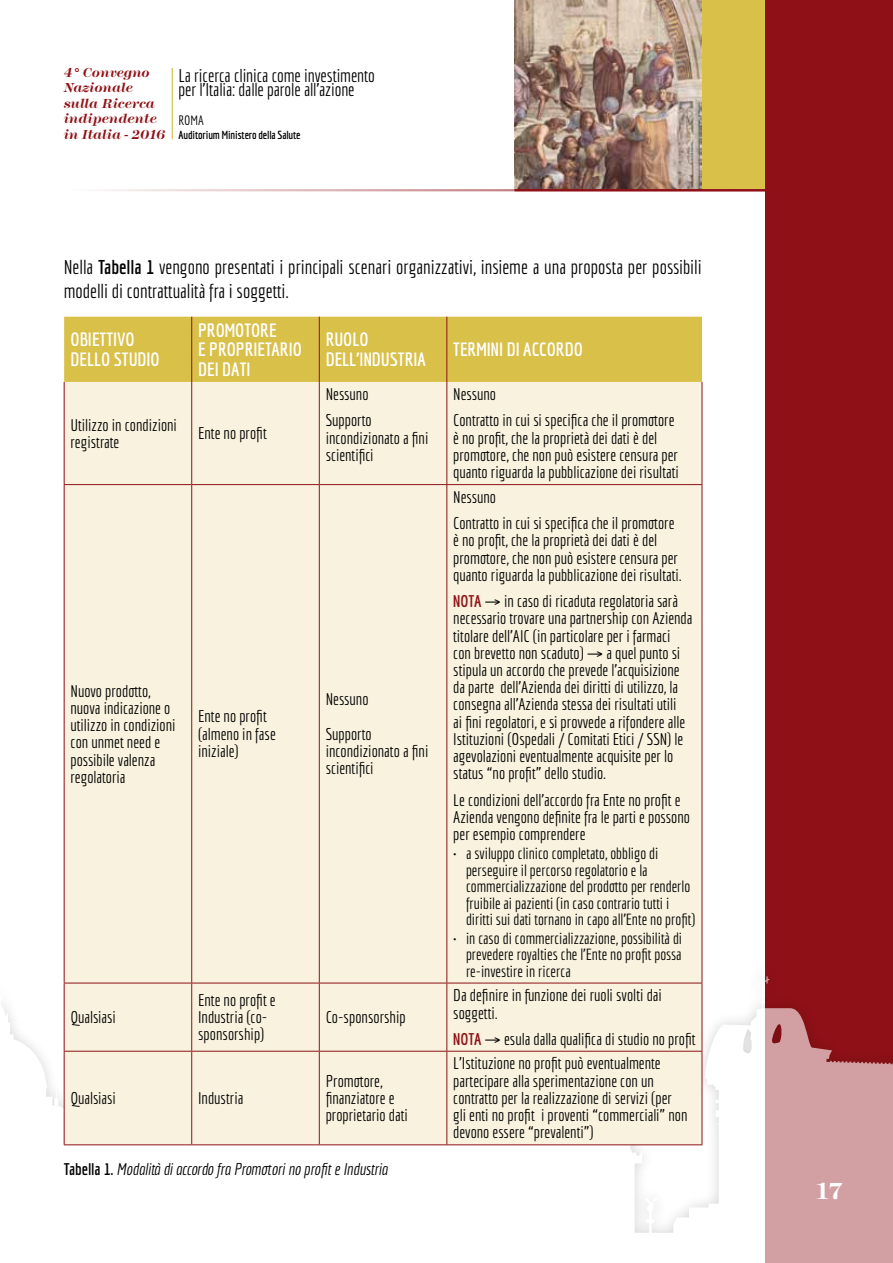
<style>
.page{position:relative;width:893px;height:1263px;background:#fff}
.page>*{position:absolute;margin:0;border:0;box-sizing:border-box;transform-origin:0 0}
.t1{font:700 24px "Modern Two Sixtn ITC";color:#fff}
.t2{font:19.5px/24.3px "Economica";color:#000}
.t3{font:700 18.75px/19.5px "Economica";color:#fff}
.t4{font:18px/14.4px "Economica";letter-spacing:-.005em;color:#000}
.t5{font:16.5px/17.2px "Economica";color:#000}
.t6{font:italic 16.5px "Economica";color:#000}
.t7{font:15.75px/16.5px "Economica";color:#000}
.t8{font:italic 700 13.5px/15.6px "Modern Two Sixtn ITC";color:#8f1117}
.t9{font:13.2px "Economica";color:#000}
.t10{font:700 11.4px "Economica";letter-spacing:-.01em;color:#000}
.s1{font-weight:700}
.s2{font-weight:700;font-style:normal}
.s3{font-weight:700;color:#8f1117}
</style>
<div class="page">
<div style="left:702px;top:0;width:63px;height:189px;background:#d9c049"></div>
<img style="left:514px;top:0;width:188px;height:189px">
<div style="left:765px;top:0;width:128px;height:1263px;background:#8f1117"></div>
<hr style="left:172px;top:68px;width:1px;height:71px;background:#d9c049">
<hr style="left:64px;top:189px;width:829px;height:2px;background:#8f1117">
<svg style="left:1px;top:722px;width:892px;height:541px"></svg>
<div style="left:64px;top:317px;width:638px;height:65px;background:#d9c049"></div>
<div style="left:65px;top:382px;width:637px;height:762px;background:#f8f2de"></div>
<hr style="left:191px;top:317px;width:1px;height:65px;background:#8f1117">
<hr style="left:319px;top:317px;width:1px;height:65px;background:#8f1117">
<hr style="left:446px;top:317px;width:1px;height:65px;background:#8f1117">
<hr style="left:64px;top:382px;width:1px;height:102px;background:#8f1117">
<hr style="left:191px;top:382px;width:1px;height:102px;background:#8f1117">
<hr style="left:319px;top:382px;width:1px;height:102px;background:#8f1117">
<hr style="left:446px;top:382px;width:1px;height:102px;background:#8f1117">
<hr style="left:702px;top:382px;width:1px;height:102px;background:#8f1117">
<hr style="left:64px;top:484px;width:128px;height:1px;background:#8f1117">
<hr style="left:64px;top:485px;width:1px;height:498px;background:#8f1117">
<hr style="left:192px;top:484px;width:127px;height:1px;background:#8f1117">
<hr style="left:191px;top:485px;width:1px;height:498px;background:#8f1117">
<hr style="left:319px;top:484px;width:128px;height:1px;background:#8f1117">
<hr style="left:319px;top:485px;width:1px;height:498px;background:#8f1117">
<hr style="left:447px;top:484px;width:255px;height:1px;background:#8f1117">
<hr style="left:446px;top:485px;width:1px;height:498px;background:#8f1117">
<hr style="left:702px;top:485px;width:1px;height:498px;background:#8f1117">
<hr style="left:64px;top:983px;width:128px;height:1px;background:#8f1117">
<hr style="left:64px;top:983px;width:1px;height:68px;background:#8f1117">
<hr style="left:192px;top:983px;width:127px;height:1px;background:#8f1117">
<hr style="left:191px;top:983px;width:1px;height:68px;background:#8f1117">
<hr style="left:319px;top:983px;width:128px;height:1px;background:#8f1117">
<hr style="left:319px;top:983px;width:1px;height:68px;background:#8f1117">
<hr style="left:447px;top:983px;width:255px;height:1px;background:#8f1117">
<hr style="left:446px;top:983px;width:1px;height:68px;background:#8f1117">
<hr style="left:702px;top:983px;width:1px;height:68px;background:#8f1117">
<hr style="left:64px;top:1051px;width:128px;height:1px;background:#8f1117">
<hr style="left:64px;top:1051px;width:1px;height:93px;background:#8f1117">
<hr style="left:192px;top:1051px;width:127px;height:1px;background:#8f1117">
<hr style="left:191px;top:1051px;width:1px;height:93px;background:#8f1117">
<hr style="left:319px;top:1051px;width:128px;height:1px;background:#8f1117">
<hr style="left:319px;top:1051px;width:1px;height:93px;background:#8f1117">
<hr style="left:447px;top:1051px;width:255px;height:1px;background:#8f1117">
<hr style="left:446px;top:1051px;width:1px;height:93px;background:#8f1117">
<hr style="left:702px;top:1051px;width:1px;height:93px;background:#8f1117">
<hr style="left:64px;top:1144px;width:128px;height:1px;background:#8f1117">
<hr style="left:192px;top:1144px;width:127px;height:1px;background:#8f1117">
<hr style="left:319px;top:1144px;width:128px;height:1px;background:#8f1117">
<hr style="left:447px;top:1144px;width:255px;height:1px;background:#8f1117">
<p class="t8" style="left:64px;top:65px;width:103px">4° Convegno<br>Nazionale sulla Ricerca indipendente in Italia - 2016</p>
<p class="t4" style="left:178px;top:68px;width:198px">La ricerca clinica come investimento per l’Italia: dalle parole all’azione</p>
<p class="t9" style="left:178px;top:113px;width:27px">ROMA</p>
<p class="t10" style="left:178px;top:128px;width:124px">Auditorium Ministero della Salute</p>
<p class="t2" style="left:64px;top:254px;width:639px">Nella <span class="s1">Tabella 1</span> vengono presentati i principali scenari organizzativi, insieme a una proposta per possibili modelli di contrattualità fra i soggetti.</p>
<p class="t3" style="left:71px;top:330px;width:91px">OBIETTIVO<br>DELLO STUDIO</p>
<p class="t3" style="left:198px;top:320px;width:105px">PROMOTORE<br>E PROPRIETARIO<br>DEI DATI</p>
<p class="t3" style="left:326px;top:330px;width:102px">RUOLO<br>DELL’INDUSTRIA</p>
<p class="t3" style="left:453px;top:339px;width:131px">TERMINI DI ACCORDO</p>
<p class="t5" style="left:71px;top:416px;width:108px">Utilizzo in condizioni registrate</p>
<p class="t5" style="left:198px;top:425px;width:70px">Ente no profit</p>
<p class="t5" style="left:326px;top:381px;width:48px;line-height:26.2px">Nessuno<br>Supporto</p>
<p class="t5" style="left:326px;top:429px;width:104px">incondizionato a fini scientifici</p>
<p class="t5" style="left:71px;top:682px;width:107px">Nuovo prodotto, nuova indicazione o utilizzo in condizioni con unmet need e possibile valenza regolatoria</p>
<p class="t5" style="left:198px;top:708px;width:79px">Ente no profit (almeno in fase iniziale)</p>
<p class="t5" style="left:326px;top:682px;width:48px;line-height:34.5px">Nessuno<br>Supporto</p>
<p class="t5" style="left:326px;top:742px;width:104px">incondizionato a fini scientifici</p>
<p class="t5" style="left:71px;top:1008px;width:47px">Qualsiasi</p>
<p class="t5" style="left:198px;top:991px;width:79px">Ente no profit e<br>Industria (co&shy;sponsorship)</p>
<p class="t5" style="left:71px;top:1089px;width:47px">Qualsiasi</p>
<p class="t5" style="left:198px;top:1089px;width:47px">Industria</p>
<p class="t5" style="left:326px;top:1008px;width:82px">Co-sponsorship</p>
<p class="t5" style="left:326px;top:1072px;width:84px">Promotore, finanziatore e proprietario dati</p>
<p class="t6" style="left:64px;top:1159px;width:325px"><span class="s2">Tabella 1.</span> Modalità di accordo fra Promotori no profit e Industria</p>
<p class="t5" style="left:453px;top:381px;width:223px;line-height:26.2px">Nessuno<br>Contratto in cui si specifica che il promotore</p>
<p class="t5" style="left:453px;top:429px;width:227px">è no profit, che la proprietà dei dati è del promotore, che non può esistere censura per quanto riguarda la pubblicazione dei risultati</p>
<p class="t5" style="left:453px;top:484px;width:223px;line-height:26.2px">Nessuno<br>Contratto in cui si specifica che il promotore</p>
<p class="t5" style="left:453px;top:532px;width:230px">è no profit, che la proprietà dei dati è del promotore, che non può esistere censura per quanto riguarda la pubblicazione dei risultati.</p>
<p class="t5" style="left:453px;top:592px;width:241px"><span class="s3">NOTA</span> → in caso di ricaduta regolatoria sarà necessario trovare una partnership con Azienda titolare dell’AIC (in particolare per i farmaci<br>con brevetto non scaduto) → a quel punto si stipula un accordo che prevede l’acquisizione da parte dell’Azienda dei diritti di utilizzo, la consegna all’Azienda stessa dei risultati utili<br>ai fini regolatori, e si provvede a rifondere alle Istituzioni (Ospedali / Comitati Etici / SSN) le agevolazioni eventualmente acquisite per lo status “no profit” dello studio.</p>
<p class="t5" style="left:453px;top:791px;width:238px">Le condizioni dell’accordo fra Ente no profit e<br>Azienda vengono definite fra le parti e possono per esempio comprendere</p>
<p class="t7" style="left:466px;top:845px;width:231px;text-indent:-13px">• a sviluppo clinico completato, obbligo di perseguire il percorso regolatorio e la commercializzazione del prodotto per renderlo fruibile ai pazienti (in caso contrario tutti i diritti sui dati tornano in capo all’Ente no profit)</p>
<p class="t7" style="left:466px;top:930px;width:218px;text-align:justify;text-indent:-13px">• in caso di commercializzazione, possibilità di prevedere royalties che l’Ente no profit possa re-investire in ricerca</p>
<p class="t5" style="left:453px;top:987px;width:210px">Da definire in funzione dei ruoli svolti dai soggetti.</p>
<p class="t5" style="left:453px;top:1030px;width:244px"><span class="s3">NOTA</span> → esula dalla qualifica di studio no profit</p>
<p class="t5" style="left:453px;top:1055px;width:236px">L’Istituzione no profit può eventualmente partecipare alla sperimentazione con un contratto per la realizzazione di servizi (per gli enti no profit i proventi “commerciali” non devono essere “prevalenti”)</p>
<h1 class="t1" style="left:815px;top:1178px;width:30px">17</h1>
</div>
